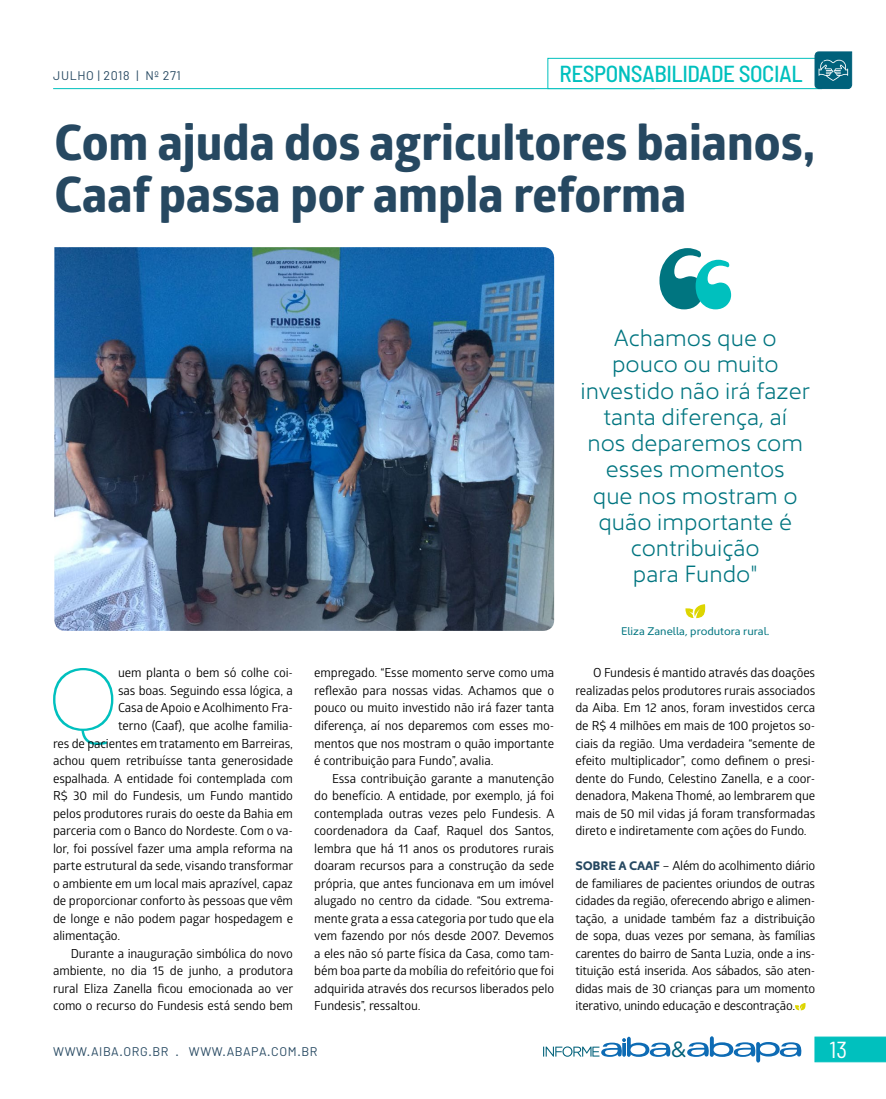
<style>
.page{position:relative;width:886px;height:1099px;background:#fff}
.page>*{position:absolute;margin:0;border:0;box-sizing:border-box;transform-origin:0 0}
.t1{font:200 88.62px "Kyrial Display Pro";color:#00c0be}
.t2{font:700 48.75px/51.2px "Globerx";color:#264861}
.t3{font:300 23.75px/26.2px "Kyrial Sans Pro";color:#007580;text-align:center}
.t4{font:500 semi-condensed 23.12px "Barlow";letter-spacing:-.02em;color:#00c0be}
.t5{font:semi-condensed 23.12px "Barlow";color:#fff}
.t6{font:22px "Gotham Rounded";color:#00617a}
.t7{font:12.5px/17.5px "Glober";letter-spacing:-.01em;color:#000;text-align:justify}
.t8{font:12.5px "Barlow";letter-spacing:.05em;color:#264861}
.t9{font:11.25px "Kyrial Sans Pro";color:#007580}
.s1{font-family:"Kyrial Display Pro";font-weight:700;color:#264861}
</style>
<div class="page">
<svg style="left:815px;top:1036px;width:71px;height:26px"></svg>
<hr style="left:53px;top:88px;width:602px;height:1px;background:#00c0be">
<svg style="left:687px;top:1036px;width:115px;height:27px"></svg>
<svg style="left:543px;top:1036px;width:128px;height:21px"></svg>
<img style="left:54px;top:247px;width:500px;height:384px">
<svg style="left:795px;top:1003px;width:10px;height:7px"></svg>
<svg style="left:659px;top:248px;width:72px;height:61px"></svg>
<svg style="left:685px;top:604px;width:20px;height:14px"></svg>
<div style="left:547px;top:58px;width:275px;height:31px;background:#fff;border:1px solid #00c0be"></div>
<svg style="left:814px;top:51px;width:38px;height:38px"></svg>
<p class="t8" style="left:53px;top:68px;width:129px">JULHO | 2018 | Nº 271</p>
<h3 class="t4" style="left:559px;top:59px;width:245px">RESPONSABILIDADE SOCIAL</h3>
<h2 class="t2" style="left:54px;top:117px;width:762px">Com ajuda dos agricultores baianos,<br>Caaf passa por ampla reforma</h2>
<h1 class="t1" style="left:48px;top:636px;width:73px">Q</h1>
<p class="t7" style="left:118px;top:663px;width:176px">uem planta o bem só colhe coi-</p>
<p class="t7" style="left:118px;top:681px;width:176px">sas boas. Seguindo essa lógica, a</p>
<p class="t7" style="left:118px;top:698px;width:176px">Casa de Apoio e Acolhimento Fra-</p>
<p class="t7" style="left:118px;top:716px;width:176px">terno (Caaf), que acolhe familia-</p>
<p class="t7" style="left:53px;top:733px;width:241px">res de pacientes em tratamento em Barreiras,</p>
<p class="t7" style="left:53px;top:751px;width:241px">achou quem retribuísse tanta generosidade</p>
<p class="t7" style="left:53px;top:768px;width:241px">espalhada. A entidade foi contemplada com</p>
<p class="t7" style="left:53px;top:786px;width:241px">R$ 30 mil do Fundesis, um Fundo mantido</p>
<p class="t7" style="left:53px;top:803px;width:241px">pelos produtores rurais do oeste da Bahia em</p>
<p class="t7" style="left:53px;top:821px;width:241px">parceria com o Banco do Nordeste. Com o va-</p>
<p class="t7" style="left:53px;top:838px;width:241px">lor, foi possível fazer uma ampla reforma na</p>
<p class="t7" style="left:53px;top:856px;width:242px">parte estrutural da sede, visando transformar</p>
<p class="t7" style="left:53px;top:873px;width:241px">o ambiente em um local mais aprazível, capaz</p>
<p class="t7" style="left:53px;top:891px;width:241px">de proporcionar conforto às pessoas que vêm</p>
<p class="t7" style="left:53px;top:908px;width:241px">de longe e não podem pagar hospedagem e</p>
<p class="t7" style="left:53px;top:926px;width:69px">alimentação.</p>
<p class="t7" style="left:71px;top:943px;width:224px">Durante a inauguração simbólica do novo</p>
<p class="t7" style="left:53px;top:961px;width:241px">ambiente, no dia 15 de junho, a produtora</p>
<p class="t7" style="left:53px;top:978px;width:242px">rural Eliza Zanella ficou emocionada ao ver</p>
<p class="t7" style="left:53px;top:996px;width:241px">como o recurso do Fundesis está sendo bem</p>
<p class="t7" style="left:314px;top:663px;width:241px">empregado. “Esse momento serve como uma reflexão para nossas vidas. Achamos que o pouco ou muito investido não irá fazer tanta diferença, aí nos deparemos com esses mo&shy;mentos que nos mostram o quão importante é contribuição para Fundo”, avalia.</p>
<p class="t7" style="left:314px;top:768px;width:242px;text-indent:18px">Essa contribuição garante a manutenção do benefício. A entidade, por exemplo, já foi contemplada outras vezes pelo Fundesis. A coordenadora da Caaf, Raquel dos Santos, lembra que há 11 anos os produtores rurais doaram recursos para a construção da sede própria, que antes funcionava em um imóvel alugado no centro da cidade. “Sou extrema&shy;mente grata a essa categoria por tudo que ela vem fazendo por nós desde 2007. Devemos a eles não só parte física da Casa, como tam&shy;bém boa parte da mobília do refeitório que foi adquirida através dos recursos liberados pelo Fundesis”, ressaltou.</p>
<p class="t8" style="left:53px;top:1043px;width:266px">WWW.AIBA.ORG.BR . WWW.ABAPA.COM.BR</p>
<h3 class="t3" style="left:580px;top:322px;width:231px">Achamos que o pouco ou muito investido não irá fazer tanta diferença, aí<br>nos deparemos com esses momentos<br>que nos mostram o quão importante é contribuição<br>para Fundo"</h3>
<p class="t9" style="left:621px;top:623px;width:150px">Eliza Zanella, produtora rural.</p>
<p class="t7" style="left:575px;top:663px;width:241px;text-indent:18px">O Fundesis é mantido através das doações realizadas pelos produtores rurais associados da Aiba. Em 12 anos, foram investidos cerca de R$ 4 milhões em mais de 100 projetos so&shy;ciais da região. Uma verdadeira “semente de efeito multiplicador”, como definem o presi&shy;dente do Fundo, Celestino Zanella, e a coor&shy;denadora, Makena Thomé, ao lembrarem que mais de 50 mil vidas já foram transformadas direto e indiretamente com ações do Fundo.</p>
<p class="t7" style="left:575px;top:856px;width:241px"><span class="s1">SOBRE A CAAF</span> – Além do acolhimento diário de familiares de pacientes oriundos de outras cidades da região, oferecendo abrigo e alimen&shy;tação, a unidade também faz a distribuição de sopa, duas vezes por semana, às famílias carentes do bairro de Santa Luzia, onde a ins&shy;tituição está inserida. Aos sábados, são aten&shy;didas mais de 30 crianças para um momento iterativo, unindo educação e descontração.</p>
<h3 class="t6" style="left:671px;top:1035px;width:17px">&amp;</h3>
<h3 class="t5" style="left:829px;top:1034px;width:19px">13</h3>
</div>
